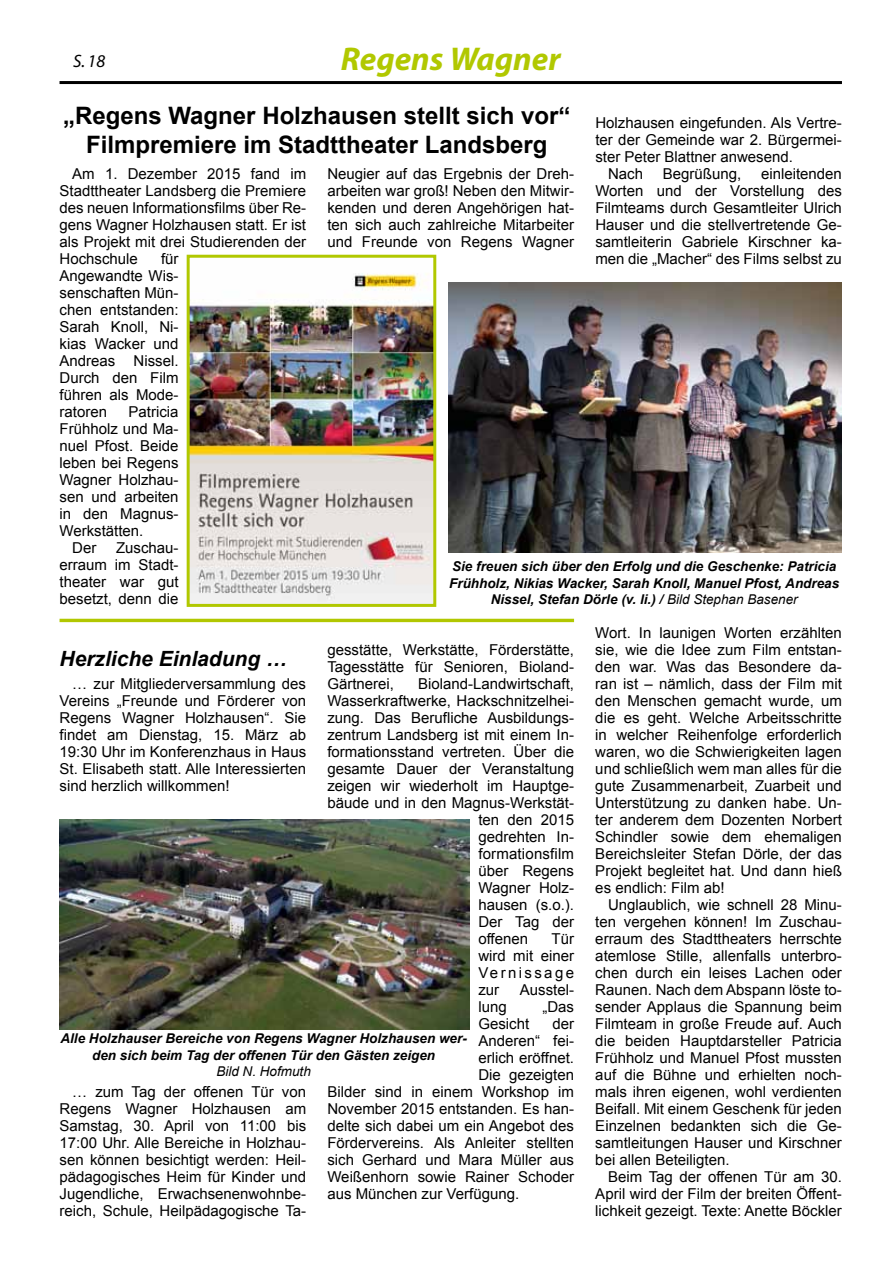
<style>
.page{position:relative;width:893px;height:1263px;background:#fff}
.page>*{position:absolute;margin:0;border:0;box-sizing:border-box;transform-origin:0 0}
.t1{font:italic 700 33px "Myriad Pro";color:#b1c800}
.t2{font:700 24px/28.8px "Arial";color:#000;text-align:center}
.t3{font:italic 700 21px "Arial";color:#000}
.t4{font:italic 18px "Myriad Pro";color:#000}
.t5{font:15px/17px "Arial";color:#000;text-align:justify}
.t6{font:italic 700 13.5px/16.5px "Arial";color:#000;text-align:center}
.t7{font:italic 13.5px "Arial";color:#000}
.s1{font-weight:400}
</style>
<div class="page">
<hr style="left:60px;top:81px;width:782px;height:3px;background:#000">
<img style="left:60px;top:820px;width:409px;height:209px">
<hr style="left:60px;top:619px;width:514px;height:3px;background:#b4c205">
<img style="left:191px;top:273px;width:241px;height:330px">
<div style="left:187px;top:255px;width:249px;height:352px;border:3px solid #b1c800"></div>
<img style="left:449px;top:283px;width:393px;height:270px">
<p class="t4" style="left:73px;top:49px;width:34px">S. 18</p>
<h1 class="t1" style="left:341px;top:38px;width:221px">Regens Wagner</h1>
<h2 class="t2" style="left:63px;top:102px;width:509px">„Regens Wagner Holzhausen stellt sich vor“<br>Filmpremiere im Stadttheater Landsberg</h2>
<p class="t5" style="left:595px;top:114px;width:248px">Holzhausen eingefunden. Als Vertre-</p>
<p class="t5" style="left:595px;top:131px;width:248px">ter der Gemeinde war 2. Bürgermei-</p>
<p class="t5" style="left:595px;top:148px;width:199px">ster Peter Blattner anwesend.</p>
<p class="t5" style="left:608px;top:165px;width:37px">Nach</p>
<p class="t5" style="left:663px;top:165px;width:80px">Begrüßung,</p>
<p class="t5" style="left:60px;top:165px;width:248px;text-indent:13px">Am 1. Dezember 2015 fand im Stadttheater Landsberg die Premiere des neuen Informationsfilms über Re&shy;gens Wagner Holzhausen statt. Er ist als Projekt mit drei Studierenden der</p>
<p class="t5" style="left:327px;top:165px;width:248px">Neugier auf das Ergebnis der Dreh&shy;arbeiten war groß! Neben den Mitwir&shy;kenden und deren Angehörigen hat&shy;ten sich auch zahlreiche Mitarbeiter und Freunde von Regens Wagner</p>
<p class="t5" style="left:595px;top:165px;width:248px;text-indent:166px">einleitenden Worten und der Vorstellung des Filmteams durch Gesamtleiter Ulrich Hauser und die stellvertretende Ge&shy;samtleiterin Gabriele Kirschner ka&shy;men die „Macher“ des Films selbst zu</p>
<p class="t5" style="left:60px;top:250px;width:121px;text-indent:102px">für Angewandte Wis&shy;senschaften Mün&shy;chen entstanden:<br>Sarah Knoll, Ni&shy;kias Wacker und Andreas Nissel.<br>Durch den Film führen als Mode&shy;ratoren</p>
<p class="t5" style="left:60px;top:250px;width:80px">Hochschule</p>
<p class="t5" style="left:129px;top:403px;width:52px">Patricia</p>
<p class="t5" style="left:60px;top:420px;width:121px">Frühholz und Ma-</p>
<p class="t5" style="left:60px;top:437px;width:121px">nuel Pfost. Beide</p>
<p class="t5" style="left:60px;top:454px;width:121px">leben bei Regens</p>
<p class="t5" style="left:60px;top:471px;width:121px">Wagner Holzhau-</p>
<p class="t5" style="left:60px;top:488px;width:121px">sen und arbeiten</p>
<p class="t5" style="left:60px;top:505px;width:121px">in den Magnus-</p>
<p class="t5" style="left:60px;top:522px;width:85px">Werkstätten.</p>
<p class="t5" style="left:72px;top:539px;width:26px">Der</p>
<p class="t5" style="left:60px;top:539px;width:121px;text-indent:57px">Zuschau&shy;erraum im Stadt&shy;theater war gut besetzt, denn die</p>
<p class="t6" style="left:449px;top:559px;width:392px">Sie freuen sich über den Erfolg und die Geschenke: Patricia<br>Frühholz, Nikias Wacker, Sarah Knoll, Manuel Pfost, Andreas<br>Nissel, Stefan Dörle (v. li.) / <span class="s1">Bild Stephan Basener</span></p>
<p class="t5" style="left:595px;top:624px;width:248px">Wort. In launigen Worten erzählten sie, wie die Idee zum Film entstan&shy;den war. Was das Besondere da&shy;ran ist – nämlich, dass der Film mit den Menschen gemacht wurde, um die es geht. Welche Arbeitsschritte in welcher Reihenfolge erforderlich waren, wo die Schwierigkeiten lagen und schließlich wem man alles für die gute Zusammenarbeit, Zuarbeit und Unterstützung zu danken habe. Un&shy;ter anderem dem Dozenten Norbert Schindler sowie dem ehemaligen Bereichsleiter Stefan Dörle, der das Projekt begleitet hat. Und dann hieß es endlich: Film ab!</p>
<p class="t5" style="left:595px;top:896px;width:248px;text-indent:13px">Unglaublich, wie schnell 28 Minu&shy;ten vergehen können! Im Zuschau&shy;erraum des Stadttheaters herrschte atemlose Stille, allenfalls unterbro&shy;chen durch ein leises Lachen oder Raunen. Nach dem Abspann löste to&shy;sender Applaus die Spannung beim Filmteam in große Freude auf. Auch die beiden Hauptdarsteller Patricia Frühholz und Manuel Pfost mussten auf die Bühne und erhielten noch&shy;mals ihren eigenen, wohl verdienten Beifall. Mit einem Geschenk für jeden Einzelnen bedankten sich die Ge&shy;samtleitungen Hauser und Kirschner bei allen Beteiligten.</p>
<p class="t5" style="left:595px;top:1169px;width:248px;text-indent:13px">Beim Tag der offenen Tür am 30.<br>April wird der Film der breiten Öffent&shy;lichkeit gezeigt. Texte: Anette Böckler</p>
<p class="t5" style="left:327px;top:641px;width:248px">gesstätte, Werkstätte, Förderstätte, Tagesstätte für Senioren, Bioland-Gärtnerei,</p>
<h3 class="t3" style="left:60px;top:644px;width:229px">Herzliche Einladung …</h3>
<p class="t5" style="left:60px;top:675px;width:248px;text-indent:13px">… zur Mitgliederversammlung des Vereins „Freunde und Förderer von Regens Wagner Holzhausen“. Sie findet am Dienstag, 15. März ab 19:30 Uhr im Konferenzhaus in Haus St. Elisabeth statt. Alle Interessierten sind herzlich willkommen!</p>
<p class="t5" style="left:327px;top:675px;width:248px;text-indent:91px">Bioland-Landwirtschaft, Wasserkraftwerke, Hackschnitzelhei&shy;zung. Das Berufliche Ausbildungs&shy;zentrum Landsberg ist mit einem In&shy;formationsstand vertreten. Über die gesamte Dauer der Veranstaltung zeigen wir wiederholt im Hauptge&shy;bäude und in den Magnus-Werkstät-</p>
<p class="t5" style="left:478px;top:811px;width:97px">ten den 2015 gedrehten In&shy;formationsfilm über Regens Wagner Holz&shy;hausen (s.o.).<br>Der Tag der offenen</p>
<p class="t5" style="left:478px;top:930px;width:97px;text-indent:73px">Tür wird mit einer Vernissage zur</p>
<p class="t5" style="left:520px;top:981px;width:56px">Ausstel-</p>
<p class="t5" style="left:478px;top:998px;width:30px">lung</p>
<p class="t5" style="left:542px;top:998px;width:33px">„Das</p>
<p class="t5" style="left:478px;top:1015px;width:52px">Gesicht</p>
<p class="t5" style="left:552px;top:1015px;width:23px">der</p>
<p class="t5" style="left:478px;top:1032px;width:97px">Anderen“ fei-</p>
<p class="t5" style="left:478px;top:1049px;width:97px">erlich eröffnet.</p>
<p class="t5" style="left:478px;top:1066px;width:97px">Die gezeigten</p>
<p class="t5" style="left:327px;top:1083px;width:248px">Bilder sind in einem Workshop im</p>
<p class="t5" style="left:327px;top:1100px;width:248px">November 2015 entstanden. Es han-</p>
<p class="t5" style="left:327px;top:1117px;width:248px">delte sich dabei um ein Angebot des</p>
<p class="t5" style="left:327px;top:1135px;width:248px">Fördervereins. Als Anleiter stellten</p>
<p class="t5" style="left:327px;top:1152px;width:248px">sich Gerhard und Mara Müller aus</p>
<p class="t5" style="left:327px;top:1169px;width:248px">Weißenhorn sowie Rainer Schoder</p>
<p class="t5" style="left:327px;top:1186px;width:193px">aus München zur Verfügung.</p>
<p class="t6" style="left:60px;top:1030px;width:408px">Alle Holzhauser Bereiche von Regens Wagner Holzhausen wer&shy;den sich beim Tag der offenen Tür den Gästen zeigen</p>
<p class="t7" style="left:216px;top:1063px;width:96px">Bild N. Hofmuth</p>
<p class="t5" style="left:60px;top:1083px;width:248px;text-indent:13px">… zum Tag der offenen Tür von Regens Wagner Holzhausen am Samstag, 30. April von 11:00 bis 17:00 Uhr. Alle Bereiche in Holzhau&shy;sen können besichtigt werden: Heil&shy;pädagogisches Heim für Kinder und Jugendliche, Erwachsenenwohnbe&shy;reich, Schule, Heilpädagogische Ta-</p>
</div>
